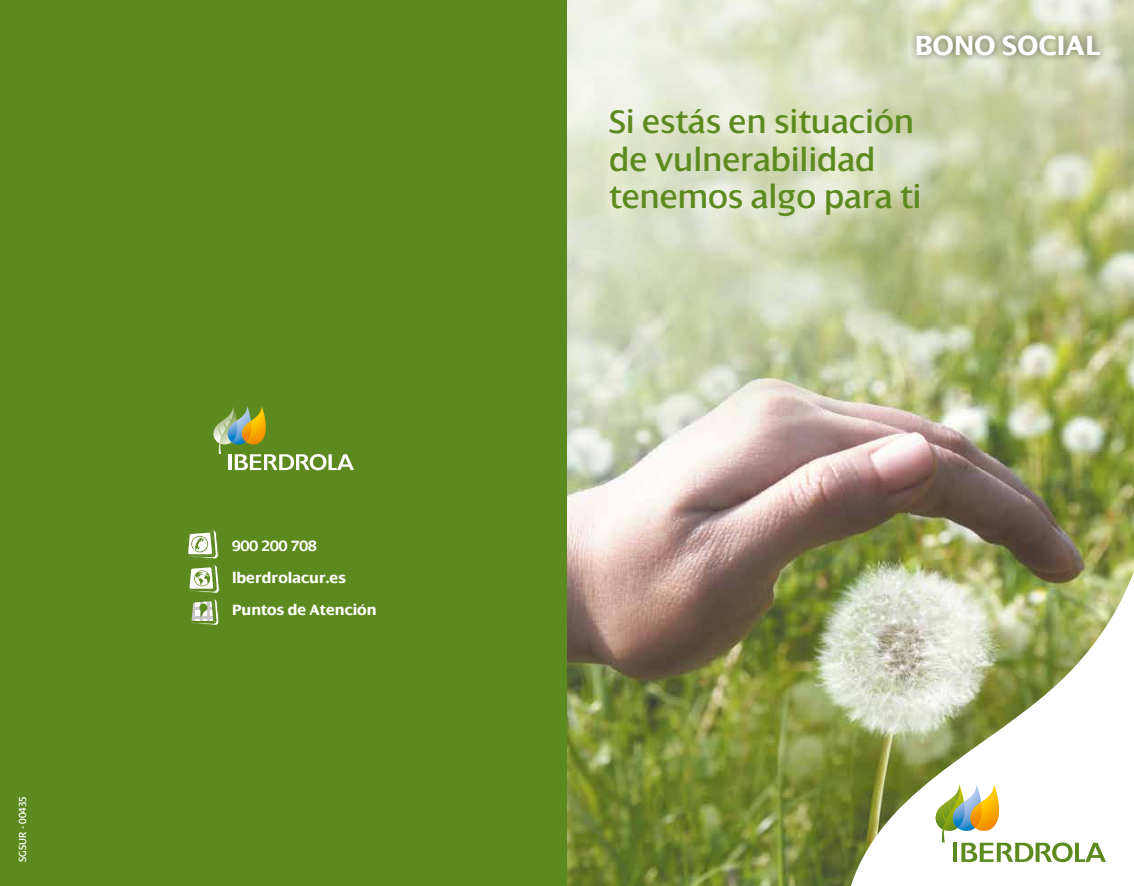
<style>
.page{position:relative;width:1134px;height:886px;background:#fff}
.page>*{position:absolute;margin:0;border:0;box-sizing:border-box;transform-origin:0 0}
.t1{font:35px/37.5px "Dialog";letter-spacing:.01em;color:#5d8a1e}
.t2{font:700 30px "Dialog";letter-spacing:.01em;color:#fff}
.t3{font:700 16.12px/32.1px "Dialog";color:#fff}
.t4{font:11.12px "Dialog";color:#fff}
</style>
<div class="page">
<img style="left:567px;top:337px;width:567px;height:549px">
<svg style="left:567px;top:0;width:567px;height:337px;background:#d0d6b2"></svg>
<div style="left:0;top:0;width:567px;height:886px;background:#5d8a1e"></div>
<svg style="left:188px;top:529px;width:32px;height:96px"></svg>
<svg style="left:213px;top:406px;width:141px;height:65px"></svg>
<svg style="left:851px;top:571px;width:282px;height:315px"></svg>
<svg style="left:936px;top:784px;width:170px;height:78px"></svg>
<div style="left:909px;top:28px;width:198px;height:35px;background:#000;opacity:.49"></div>
<svg style="left:1133px;top:540px;width:1px;height:346px"></svg>
<p class="t4" style="left:17px;top:862px;width:68px;rotate:-90deg">SGSUR - 00435</p>
<p class="t3" style="left:232px;top:530px;width:146px">900 200 708 lberdrolacur.es<br>Puntos de Atención</p>
<p class="t2" style="left:915px;top:29px;width:187px">BONO SOCIAL</p>
<p class="t1" style="left:609px;top:103px;width:313px">Si estás en situación de vulnerabilidad tenemos algo para ti</p>
</div>
